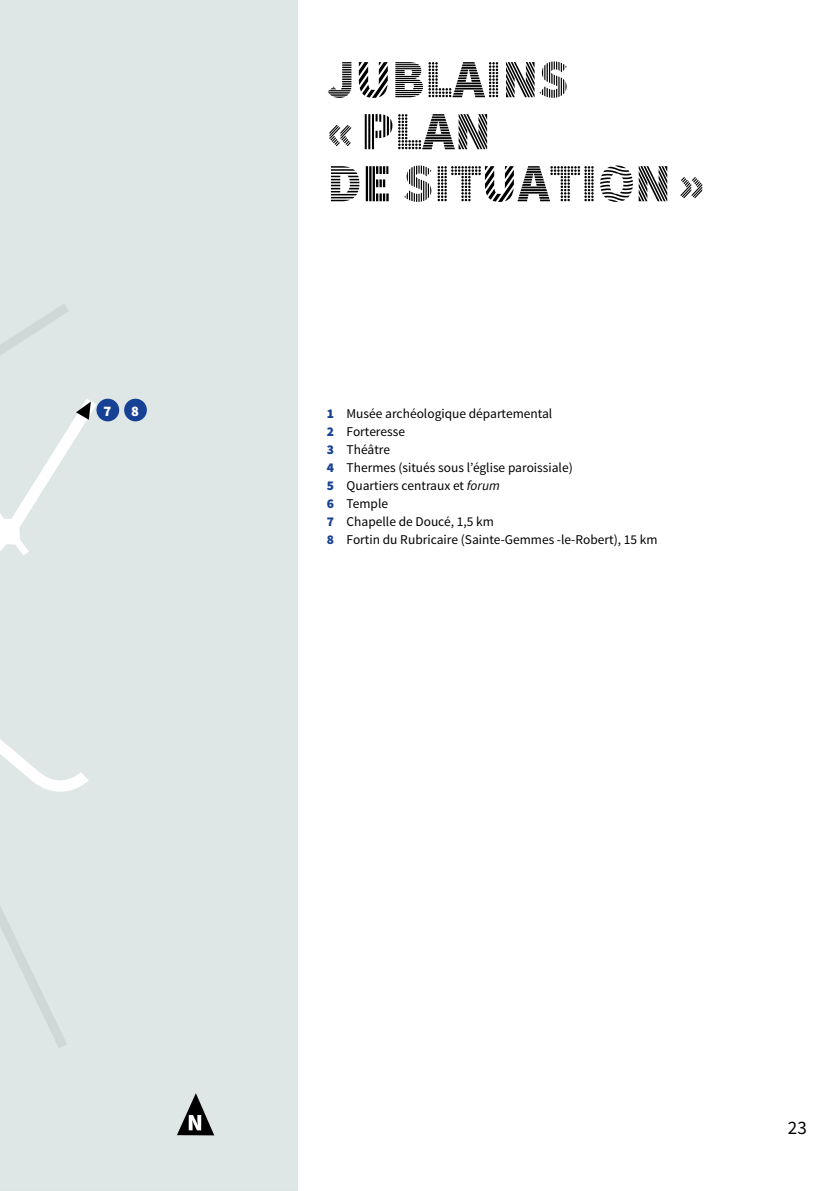
<style>
.page{position:relative;width:840px;height:1191px;background:#fff}
.page>*{position:absolute;margin:0;border:0;box-sizing:border-box;transform-origin:0 0}
.t1{font:54px/52px "Source Sans Pro DISPLAY";color:#000}
.t2{font:19px "Source Sans Pro";color:#000}
.t3{font:900 14.6px "Source Sans Pro";color:#fff}
.t4{font:13.4px/18px "Source Sans Pro";color:#000}
.s1{font-weight:900;color:#164194}
.s2{font-style:italic}
</style>
<div class="page">
<div style="left:0;top:0;width:297px;height:1189px;background:#dfe6e6"></div>
<svg style="left:0;top:401px;width:96px;height:790px"></svg>
<svg style="left:0;top:304px;width:91px;height:632px"></svg>
<svg style="left:177px;top:1093px;width:37px;height:42px"></svg>
<div style="left:96px;top:399px;width:23px;height:22px;background:#164194;border-radius:50%"></div>
<div style="left:124px;top:399px;width:23px;height:22px;background:#164194;border-radius:50%"></div>
<p class="t3" style="left:103px;top:401px;width:9px">7</p>
<p class="t3" style="left:131px;top:401px;width:9px">8</p>
<h1 class="t1" style="left:327px;top:55px;width:379px">JUBLAINS «PLAN<br>DE SITUATION»</h1>
<p class="t4" style="left:326px;top:405px;width:332px"><span class="s1">1</span> Musée archéologique départemental<br><span class="s1">2</span> Forteresse<br><span class="s1">3</span> Théâtre<br><span class="s1">4</span> Thermes (situés sous l’église paroissiale)<br><span class="s1">5</span> Quartiers centraux et <span class="s2">forum<br></span><span class="s1">6</span> Temple<br><span class="s1">7</span> Chapelle de Doucé, 1,5 km<br><span class="s1">8</span> Fortin du Rubricaire (Sainte-Gemmes -le-Robert), 15 km</p>
<h2 class="t2" style="left:787px;top:1116px;width:21px">23</h2>
</div>
